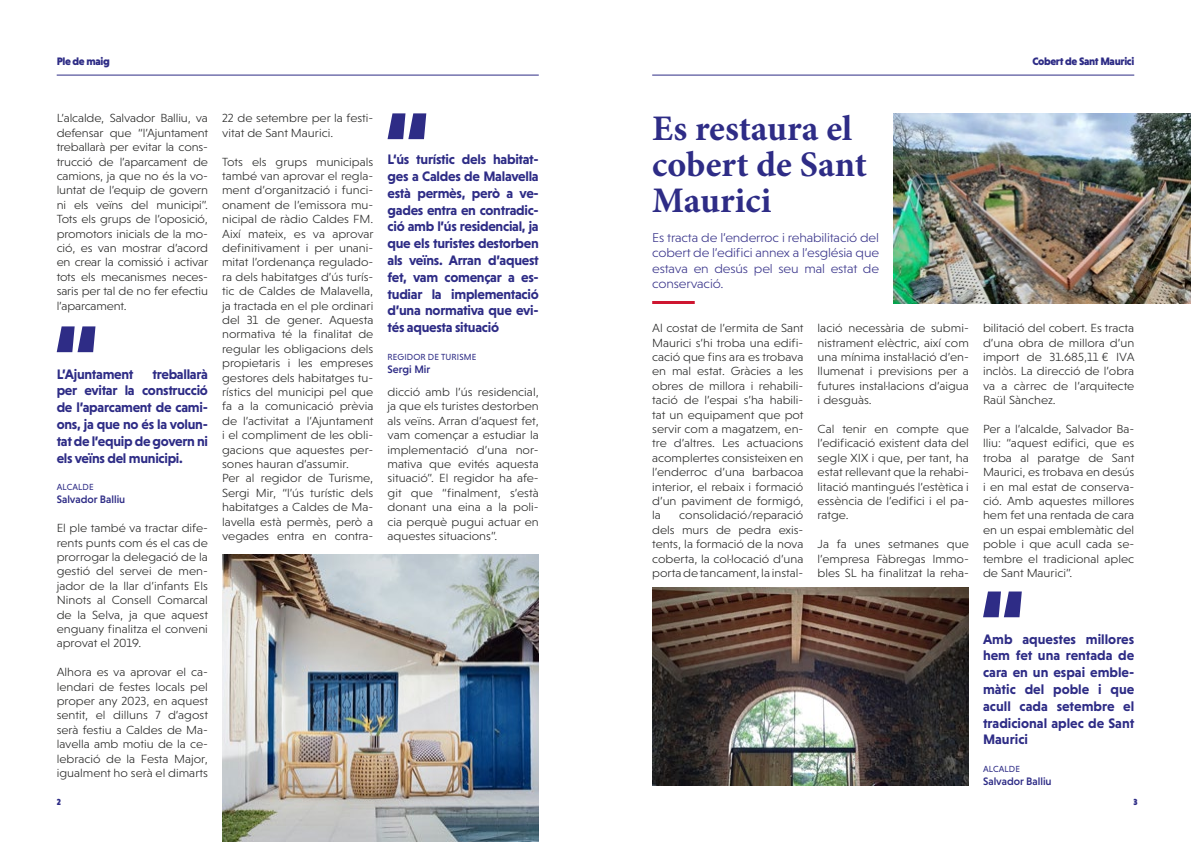
<style>
.page{position:relative;width:1191px;height:842px;background:#fff}
.page>*{position:absolute;margin:0;border:0;box-sizing:border-box;transform-origin:0 0}
.t1{font:700 36px/36px "Minion Pro";color:#2e2c86}
.t2{font:700 14px/16.8px "Niveau Grotesk";letter-spacing:-.02em;color:#2e2c86;text-align:justify}
.t3{font:300 13px/15.6px "Niveau Grotesk";letter-spacing:-.01em;color:#38338a;text-align:justify;scale:1.07 1}
.t4{font:300 12px/14.4px "Niveau Grotesk";color:#282827;text-align:justify;scale:1.07 1}
.t5{font:500 11px "Niveau Grotesk";color:#2e2c86}
.t6{font:900 11px "Niveau Grotesk";letter-spacing:-.03em;color:#2e2c86}
.t7{font:9px "Niveau Grotesk";letter-spacing:.015em;color:#2e2c86}
.t8{font:900 9px "Niveau Grotesk";color:#2e2c86}
</style>
<div class="page">
<hr style="left:652px;top:301px;width:42px;height:3px;background:#ce1630">
<hr style="left:652px;top:75px;width:482px;height:1px;background:#2e2c86">
<hr style="left:57px;top:75px;width:482px;height:1px;background:#2e2c86">
<svg style="left:57px;top:326px;width:38px;height:26px"></svg>
<svg style="left:387px;top:113px;width:39px;height:26px"></svg>
<svg style="left:983px;top:591px;width:38px;height:26px"></svg>
<img style="left:893px;top:113px;width:298px;height:191px">
<img style="left:222px;top:554px;width:317px;height:288px">
<img style="left:652px;top:587px;width:317px;height:198px">
<p class="t6" style="left:57px;top:55px;width:55px">Ple de maig</p>
<p class="t6" style="left:1032px;top:55px;width:103px">Cobert de Sant Maurici</p>
<p class="t4" style="left:57px;top:111px;width:143px">L’alcalde, Salvador Balliu, va defensar que “l’Ajuntament treballarà per evitar la cons· trucció de l’aparcament de camions, ja que no és la vo· luntat de l’equip de govern ni els veïns del municipi”.<br>Tots els grups de l’oposició, promotors inicials de la mo· ció, es van mostrar d’acord en crear la comissió i activar tots els mecanismes neces· saris per tal de no fer efectiu l’aparcament.</p>
<p class="t2" style="left:57px;top:365px;width:78px">L’Ajuntament</p>
<p class="t2" style="left:57px;top:365px;width:153px;text-indent:96px">treballarà per evitar la construcció de l’aparcament de cami&shy;ons, ja que no és la volun&shy;tat de l’equip de govern ni els veïns del municipi.</p>
<p class="t7" style="left:57px;top:482px;width:38px">ALCALDE</p>
<p class="t5" style="left:57px;top:493px;width:70px">Salvador Balliu</p>
<p class="t4" style="left:57px;top:521px;width:143px">El ple també va tractar dife· rents punts com és el cas de prorrogar la delegació de la gestió del servei de men· jador de la llar d’infants Els Ninots al Consell Comarcal de la Selva, ja que aquest enguany finalitza el conveni aprovat el 2019.</p>
<p class="t4" style="left:57px;top:665px;width:143px">Alhora es va aprovar el ca· lendari de festes locals pel proper any 2023, en aquest sentit, el dilluns 7 d’agost serà festiu a Caldes de Ma· lavella amb motiu de la ce· lebració de la Festa Major, igualment ho serà el dimarts</p>
<p class="t4" style="left:222px;top:111px;width:143px">22 de setembre per la festi· vitat de Sant Maurici.</p>
<p class="t4" style="left:222px;top:154px;width:143px;text-align:left">Tots els grups municipals també van aprovar el regla· ment d’organització i funci· onament de l’emissora mu· nicipal de ràdio Caldes FM.<br>Així mateix, es va aprovar definitivament i per unani· mitat l’ordenança regulado· ra dels habitatges d’ús turís· tic de Caldes de Malavella, ja tractada en el ple ordinari del 31 de gener. Aquesta normativa té la finalitat de regular les obligacions dels propietaris i les empreses gestores dels habitatges tu· rístics del municipi pel que fa a la comunicació prèvia de l’activitat a l’Ajuntament i el compliment de les obli· gacions que aquestes per· sones hauran d’assumir.<br>Per al regidor de Turisme,<br>Sergi Mir, “l’ús turístic dels habitatges a Caldes de Ma· lavella està permès, però a vegades entra en contra·</p>
<p class="t2" style="left:387px;top:151px;width:153px">L‘ús turístic dels habitat&shy;ges a Caldes de Malavella està permès, però a ve&shy;gades entra en contradic&shy;ció amb l’ús residencial, ja que els turistes destorben als veïns. Arran d’aquest fet, vam començar a es&shy;tudiar la implementació d’una normativa que evi&shy;tés aquesta situació</p>
<p class="t7" style="left:387px;top:352px;width:90px">REGIDOR DE TURISME</p>
<p class="t5" style="left:387px;top:363px;width:44px">Sergi Mir</p>
<p class="t4" style="left:387px;top:385px;width:143px">dicció amb l’ús residencial, ja que els turistes destorben als veïns. Arran d’aquest fet, vam començar a estudiar la implementació d’una nor· mativa que evités aquesta situació”. El regidor ha afe· git que “finalment, s’està donant una eina a la poli· cia perquè pugui actuar en aquestes situacions”.</p>
<h1 class="t1" style="left:652px;top:110px;width:216px">Es restaura el cobert de Sant<br>Maurici</h1>
<p class="t3" style="left:652px;top:229px;width:213px">Es tracta de l’enderroc i rehabilitació del cobert de l’edifici annex a l’església que estava en desús pel seu mal estat de conservació.</p>
<p class="t4" style="left:652px;top:321px;width:143px">Al costat de l’ermita de Sant Maurici s’hi troba una edifi· cació que fins ara es trobava en mal estat. Gràcies a les obres de millora i rehabili· tació de l’espai s’ha habili· tat un equipament que pot servir com a magatzem, en· tre d’altres. Les actuacions acomplertes consisteixen en l’enderroc d’una barbacoa interior, el rebaix i formació d’un paviment de formigó, la</p>
<p class="t4" style="left:817px;top:321px;width:143px">lació necessària de submi· nistrament elèctric, així com una mínima instal·lació d’en· llumenat i previsions per a futures instal·lacions d’aigua i desguàs.</p>
<p class="t4" style="left:817px;top:422px;width:143px">Cal tenir en compte que l’edificació existent data del segle XIX i que, per tant, ha estat rellevant que la rehabi· litació mantingués l’estètica i essència de l’edifici i el pa· ratge.</p>
<p class="t4" style="left:817px;top:537px;width:143px">Ja fa unes setmanes que l’empresa Fàbregas Immo· bles SL ha finalitzat la reha·</p>
<p class="t4" style="left:652px;top:508px;width:143px;text-indent:27px">consolidació/reparació dels murs de pedra exis· tents, la formació de la nova coberta, la col·locació d’una porta de tancament, la instal·</p>
<p class="t4" style="left:983px;top:321px;width:143px">bilitació del cobert. Es tracta d’una obra de millora d’un import de 31.685,11 € IVA inclòs. La direcció de l’obra va a càrrec de l’arquitecte Raül Sànchez.</p>
<p class="t4" style="left:983px;top:422px;width:143px">Per a l’alcalde, Salvador Ba· lliu: “aquest edifici, que es troba al paratge de Sant Maurici, es trobava en desús i en mal estat de conserva· ció. Amb aquestes millores hem fet una rentada de cara en un espai emblemàtic del poble i que acull cada se· tembre el tradicional aplec de Sant Maurici”.</p>
<p class="t2" style="left:983px;top:630px;width:153px">Amb aquestes millores hem fet una rentada de cara en un espai emble&shy;màtic del poble i que acull cada setembre el tradicional aplec de Sant Maurici</p>
<p class="t7" style="left:983px;top:764px;width:38px">ALCALDE</p>
<p class="t5" style="left:983px;top:775px;width:70px">Salvador Balliu</p>
<p class="t8" style="left:57px;top:796px;width:6px">2</p>
<p class="t8" style="left:1133px;top:796px;width:6px">3</p>
</div>
